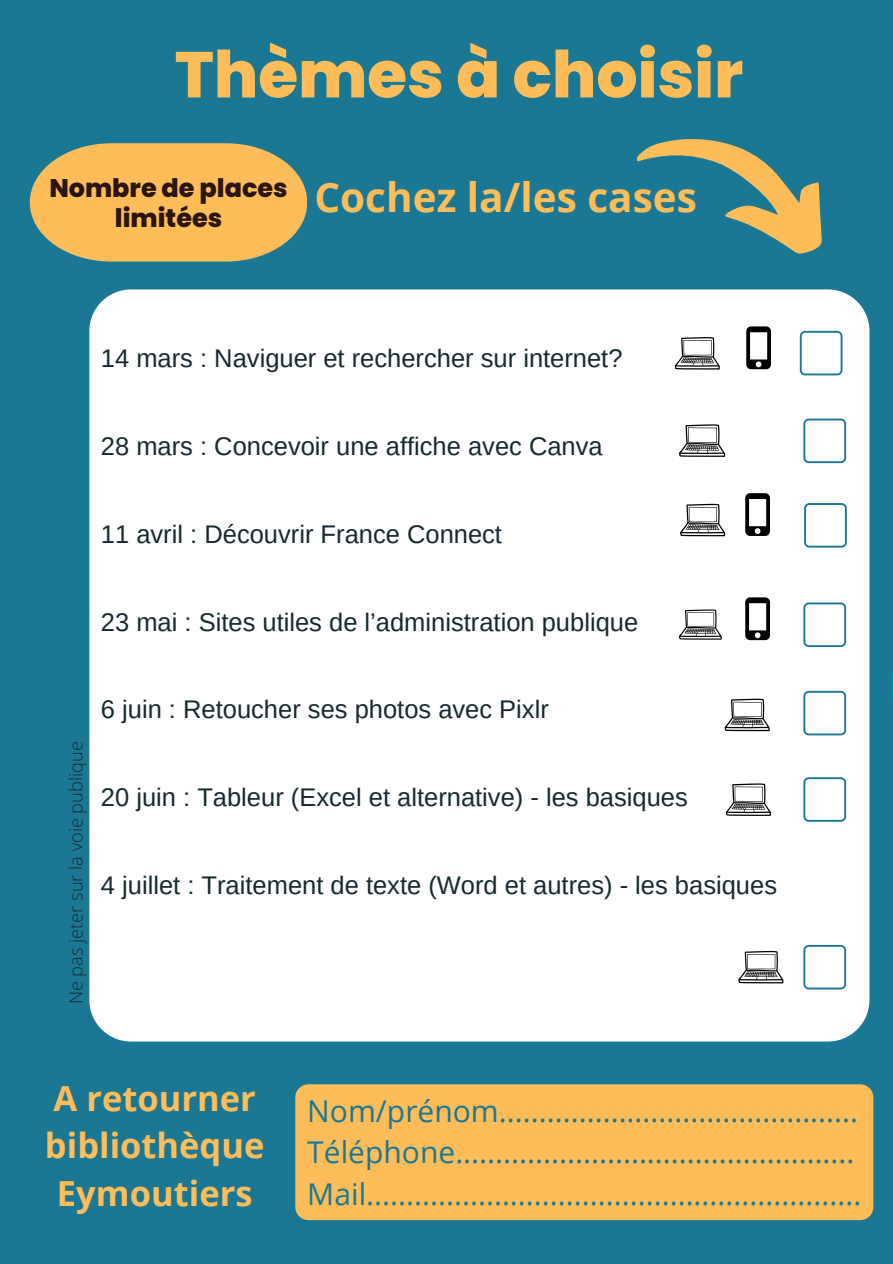
<style>
.page{position:relative;width:893px;height:1264px;background:#fff}
.page>*{position:absolute;margin:0;border:0;box-sizing:border-box;transform-origin:0 0}
.t1{font:800 64.65px "Poppins";color:#ffbd59}
.t2{font:700 40.5px "Open Sans";color:#ffbd59}
.t3{font:700 34.5px/47.2px "Open Sans";color:#ffbd59;text-align:center}
.t4{font:30px/41.7px "Open Sans";color:#1b7895}
.t5{font:25.5px "Arimo";color:#17292f}
.t6{font:800 25.5px/29.2px "Poppins";color:#2b1511;text-align:center}
.t7{font:300 18.15px "Open Sans";color:#17292f}
</style>
<div class="page">
<div style="left:0;top:0;width:892px;height:1263px;background:#1b7895"></div>
<div style="left:89px;top:289px;width:780px;height:752px;background:#fff"></div>
<svg style="left:892px;top:667px;width:1px;height:38px"></svg>
<svg style="left:30px;top:143px;width:277px;height:118px;background:#e2b460"></svg>
<svg style="left:674px;top:337px;width:45px;height:32px"></svg>
<svg style="left:679px;top:424px;width:46px;height:33px;background:#b6b6b6"></svg>
<svg style="left:679px;top:609px;width:42px;height:30px"></svg>
<svg style="left:724px;top:698px;width:45px;height:33px"></svg>
<svg style="left:738px;top:950px;width:45px;height:33px"></svg>
<svg style="left:799px;top:331px;width:43px;height:44px;background:#deecf0"></svg>
<svg style="left:803px;top:418px;width:43px;height:45px;background:#dceaee"></svg>
<svg style="left:804px;top:503px;width:42px;height:44px;background:#e0ecf0"></svg>
<svg style="left:803px;top:602px;width:43px;height:45px;background:#dbeaee"></svg>
<svg style="left:803px;top:691px;width:43px;height:44px;background:#ddeaef"></svg>
<svg style="left:803px;top:777px;width:43px;height:44px;background:#deebef"></svg>
<svg style="left:803px;top:944px;width:43px;height:45px;background:#ddebef"></svg>
<svg style="left:636px;top:139px;width:186px;height:115px"></svg>
<div style="left:295px;top:1084px;width:578px;height:136px;background:#ffbd59"></div>
<svg style="left:746px;top:326px;width:25px;height:43px"></svg>
<svg style="left:680px;top:504px;width:45px;height:32px"></svg>
<svg style="left:745px;top:493px;width:25px;height:43px"></svg>
<svg style="left:745px;top:597px;width:25px;height:43px"></svg>
<svg style="left:725px;top:783px;width:45px;height:33px"></svg>
<h6 class="t1" style="left:175px;top:30px;width:570px">Thèmes à choisir</h6>
<h6 class="t6" style="left:49px;top:174px;width:240px">Nombre de places limitées</h6>
<h6 class="t2" style="left:314px;top:169px;width:384px">Cochez la/les cases</h6>
<h1 class="t5" style="left:101px;top:344px;width:523px">14 mars : Naviguer et rechercher sur internet?</h1>
<p class="t5" style="left:101px;top:432px;width:503px">28 mars : Concevoir une affiche avec Canva</p>
<h5 class="t5" style="left:101px;top:519px;width:402px">11 avril : Découvrir France Connect</h5>
<h2 class="t5" style="left:101px;top:607px;width:538px">23 mai : Sites utiles de l’administration publique</h2>
<h6 class="t7" style="left:63px;top:1004px;width:264px;rotate:-90deg">Ne pas jeter sur la voie publique</h6>
<p class="t5" style="left:101px;top:695px;width:449px">6 juin : Retoucher ses photos avec Pixlr</p>
<h6 class="t5" style="left:101px;top:783px;width:588px">20 juin : Tableur (Excel et alternative) - les basiques</h6>
<h6 class="t5" style="left:101px;top:870px;width:677px">4 juillet : Traitement de texte (Word et autres) - les basiques</h6>
<p class="t3" style="left:45px;top:1073px;width:221px">A retourner bibliothèque<br>Eymoutiers</p>
<h6 class="t4" style="left:307px;top:1089px;width:555px">Nom/prénom.............................................<br>Téléphone..................................................<br>Mail..............................................................</h6>
</div>
